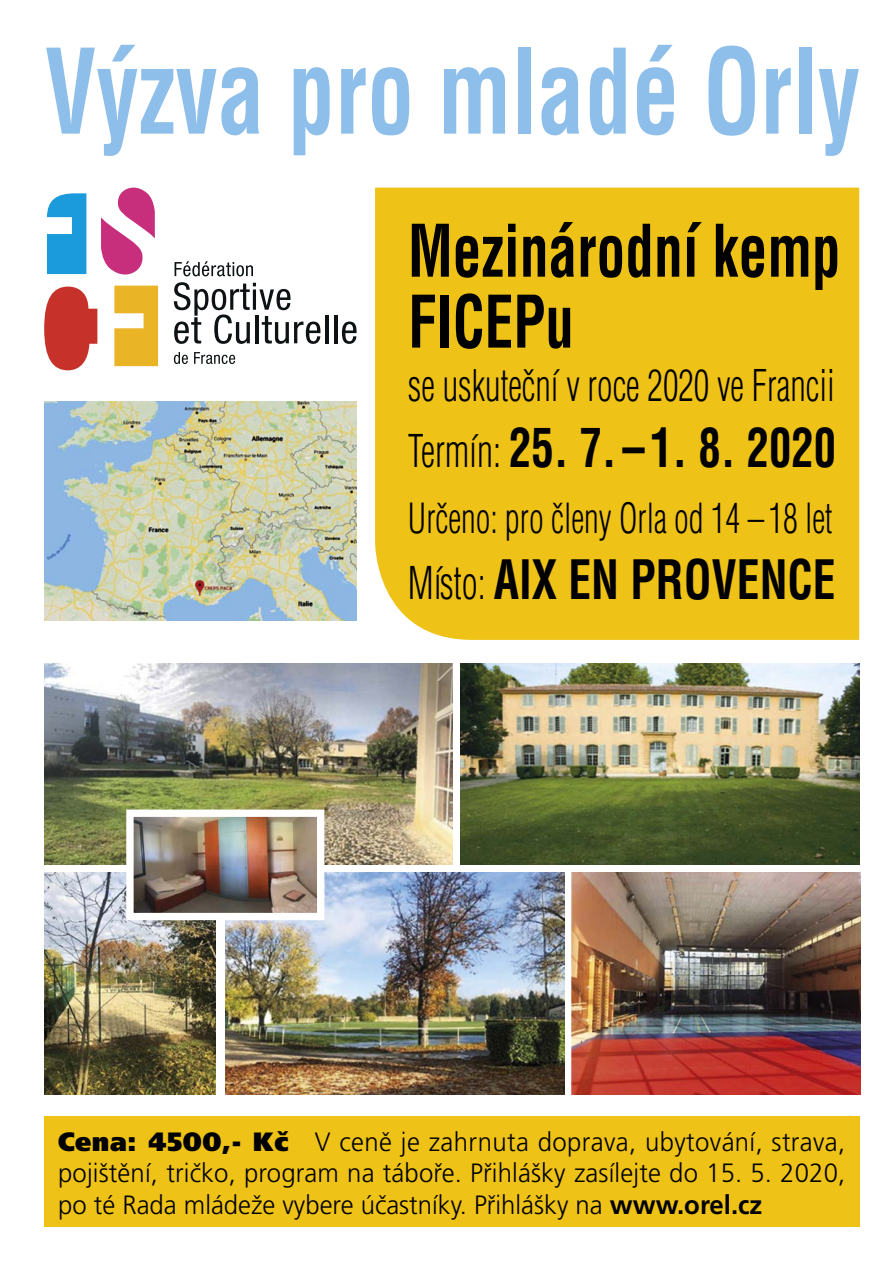
<style>
.page{position:relative;width:893px;height:1263px;background:#fff}
.page>*{position:absolute;margin:0;border:0;box-sizing:border-box;transform-origin:0 0}
.t1{font:700 114.6px "Helvetica Cond Light XCE";color:#8ebfea;scale:.82 1}
.t2{font:700 70.5px/70.9px "Helvetica Cond Light XCE";color:#000;scale:.81 1}
.t3{font:700 52.95px "Helvetica Cond Light XCE";color:#000;scale:.84 1}
.t4{font:700 52.95px "Helvetica Cond Light XCE";color:#000;scale:.86 1}
.t5{font:42.75px "Helvetica Cond Light XCE";color:#000;scale:.81 1}
.t6{font:40.65px "Helvetica Cond Light XCE";color:#000;scale:.81 1}
.t7{font:300 26.4px/31.3px "Frutiger CE";color:#000;text-align:justify}
.s1{font-weight:400;font-size:44.1px}
.s2{font-weight:900}
.s3{font-weight:700}
</style>
<div class="page">
<div style="left:375px;top:188px;width:484px;height:452px;background:#eec216"></div>
<svg style="left:44px;top:287px;width:53px;height:83px"></svg>
<svg style="left:101px;top:188px;width:54px;height:86px"></svg>
<svg style="left:47px;top:193px;width:39px;height:81px"></svg>
<svg style="left:114px;top:286px;width:44px;height:80px;background:#ebbd42"></svg>
<svg style="left:175px;top:261px;width:78px;height:15px"></svg>
<svg style="left:174px;top:352px;width:14px;height:12px"></svg>
<svg style="left:194px;top:352px;width:41px;height:12px"></svg>
<hr style="left:325px;top:315px;width:3px;height:28px;background:#0d1215">
<hr style="left:334px;top:315px;width:3px;height:28px;background:#0d1215">
<svg style="left:342px;top:322px;width:15px;height:22px"></svg>
<svg style="left:174px;top:282px;width:146px;height:62px"></svg>
<div style="left:44px;top:1116px;width:815px;height:111px;background:#eec216"></div>
<img style="left:44px;top:664px;width:408px;height:201px">
<img style="left:572px;top:873px;width:288px;height:221px">
<img style="left:460px;top:664px;width:399px;height:201px">
<img style="left:44px;top:873px;width:172px;height:221px">
<img style="left:45px;top:402px;width:312px;height:218px">
<img style="left:225px;top:873px;width:339px;height:221px">
<img style="left:134px;top:817px;width:182px;height:95px">
<div style="left:126px;top:809px;width:198px;height:111px;border:7px solid #fff"></div>
<h1 class="t1" style="left:44px;top:26px;width:997px">Výzva pro mladé Orly</h1>
<h2 class="t2" style="left:408px;top:216px;width:536px">Mezinárodní kemp<br>FICEPu</h2>
<h3 class="t5" style="left:408px;top:362px;width:529px">se uskuteční v roce 2020 ve Francii</h3>
<h3 class="t3" style="left:408px;top:418px;width:511px"><span class="s1">Termín:</span> 25. 7.– 1. 8. 2020</h3>
<h3 class="t6" style="left:408px;top:495px;width:526px">Určeno: pro členy Orla od 14 –18 let</h3>
<h3 class="t4" style="left:408px;top:550px;width:499px"><span class="s1">Místo:</span> AIX EN PROVENCE</h3>
<p class="t7" style="left:58px;top:1126px;width:789px"><span class="s2">Cena: 4500,- Kč</span> V ceně je zahrnuta doprava, ubytování, strava, pojištění, tričko, program na táboře. Přihlášky zasílejte do 15. 5. 2020, po té Rada mládeže vybere účastníky. Přihlášky na <span class="s3">www.orel.cz</span></p>
</div>
